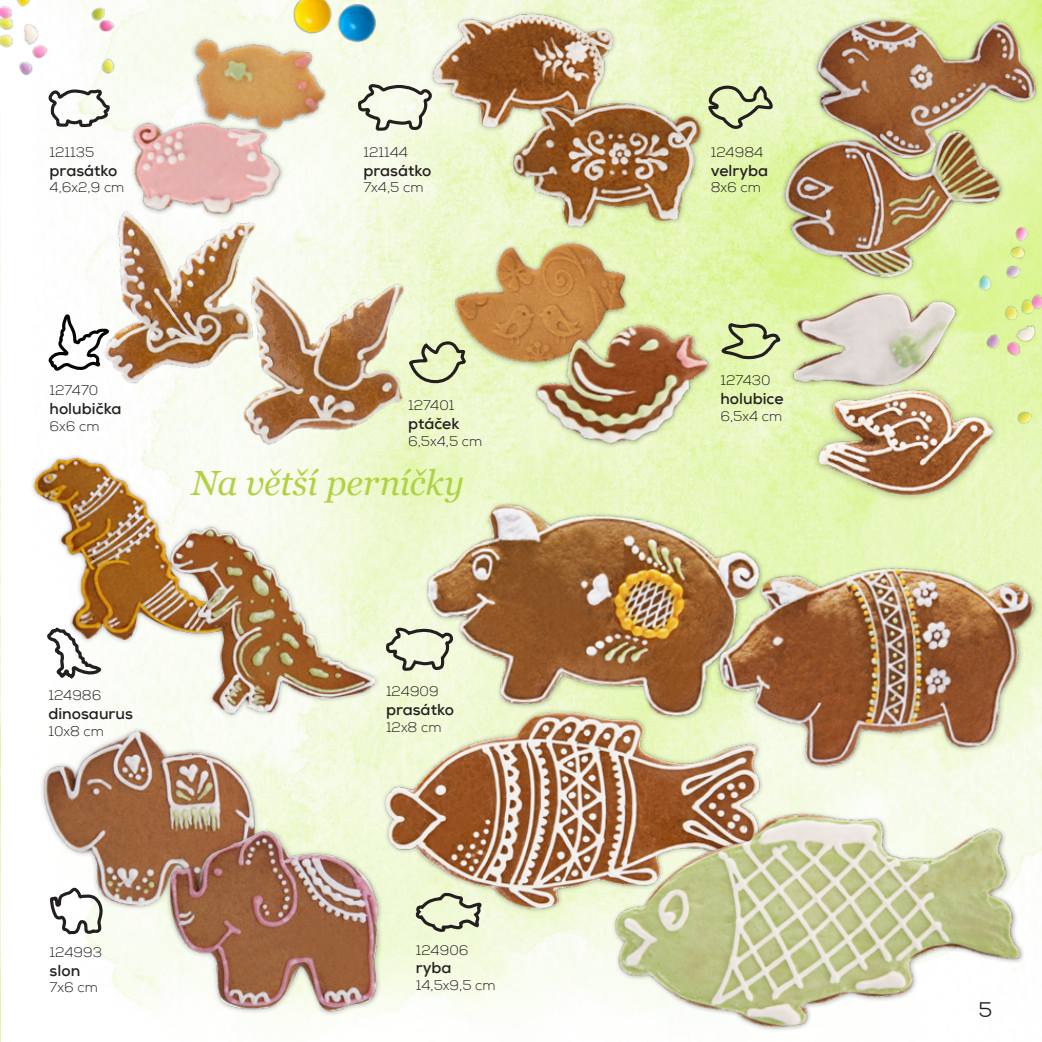
<style>
.page{position:relative;width:1042px;height:1042px;background:#fff}
.page>*{position:absolute;margin:0;border:0;box-sizing:border-box;transform-origin:0 0}
.t1{font:italic 35px "Georgia";letter-spacing:-.005em;color:#b1d245}
.t2{font:21px "Nexa";color:#231f20}
.t3{font:700 15.75px "Nexa";color:#231f20}
.t4{font:300 14px "Nexa";color:#231f20}
</style>
<div class="page">
<img style="left:0;top:341px;width:1px;height:701px">
<img style="left:86px;top:0;width:956px;height:1030px">
<img style="left:43px;top:716px;width:218px;height:204px">
<img style="left:164px;top:820px;width:217px;height:202px">
<img style="left:430px;top:7px;width:183px;height:141px">
<img style="left:512px;top:95px;width:195px;height:149px">
<img style="left:767px;top:102px;width:158px;height:176px">
<div style="left:812px;top:15px;width:228px;height:147px;background:#231f20;opacity:.4"></div>
<img style="left:817px;top:0;width:225px;height:169px">
<img style="left:444px;top:208px;width:193px;height:176px">
<img style="left:32px;top:465px;width:134px;height:199px">
<img style="left:166px;top:556px;width:209px;height:180px">
<img style="left:391px;top:457px;width:377px;height:174px">
<img style="left:707px;top:511px;width:335px;height:191px">
<img style="left:0;top:0;width:172px;height:80px">
<img style="left:925px;top:154px;width:117px;height:327px">
<img style="left:276px;top:0;width:51px;height:15px">
<img style="left:327px;top:0;width:69px;height:47px">
<img style="left:0;top:215px;width:1px;height:118px">
<img style="left:144px;top:15px;width:194px;height:155px">
<img style="left:508px;top:279px;width:240px;height:202px">
<img style="left:767px;top:278px;width:217px;height:130px">
<img style="left:308px;top:631px;width:497px;height:332px">
<img style="left:527px;top:702px;width:515px;height:329px">
<img style="left:87px;top:86px;width:230px;height:107px">
<div style="left:811px;top:383px;width:189px;height:119px;background:#231f20;opacity:.4"></div>
<img style="left:797px;top:379px;width:199px;height:130px">
<svg style="left:48px;top:886px;width:56px;height:50px"></svg>
<svg style="left:48px;top:84px;width:64px;height:45px"></svg>
<svg style="left:356px;top:83px;width:79px;height:50px"></svg>
<svg style="left:705px;top:83px;width:71px;height:49px"></svg>
<svg style="left:412px;top:340px;width:57px;height:44px"></svg>
<svg style="left:717px;top:320px;width:65px;height:40px"></svg>
<svg style="left:44px;top:625px;width:59px;height:56px"></svg>
<svg style="left:384px;top:624px;width:69px;height:50px"></svg>
<svg style="left:412px;top:890px;width:72px;height:43px"></svg>
<img style="left:50px;top:193px;width:362px;height:363px">
<svg style="left:48px;top:315px;width:64px;height:60px"></svg>
<img style="left:0;top:776px;width:50px;height:113px">
<p class="t4" style="left:50px;top:144px;width:46px">121135</p>
<p class="t3" style="left:50px;top:160px;width:69px">prasátko</p>
<p class="t4" style="left:50px;top:179px;width:76px">4,6x2,9 cm</p>
<p class="t4" style="left:363px;top:144px;width:46px">121144</p>
<p class="t3" style="left:363px;top:160px;width:69px">prasátko</p>
<p class="t4" style="left:363px;top:179px;width:62px">7x4,5 cm</p>
<p class="t4" style="left:50px;top:382px;width:50px">127470</p>
<p class="t3" style="left:50px;top:399px;width:73px">holubička</p>
<p class="t4" style="left:50px;top:418px;width:51px">6x6 cm</p>
<p class="t4" style="left:408px;top:397px;width:48px">127401</p>
<p class="t3" style="left:408px;top:413px;width:53px">ptáček</p>
<p class="t4" style="left:408px;top:433px;width:76px">6,5x4,5 cm</p>
<h1 class="t1" style="left:191px;top:460px;width:274px">Na větší perníčky</h1>
<p class="t4" style="left:48px;top:687px;width:54px">124986</p>
<p class="t3" style="left:48px;top:703px;width:86px">dinosaurus</p>
<p class="t4" style="left:48px;top:722px;width:57px">10x8 cm</p>
<p class="t4" style="left:386px;top:683px;width:54px">124909</p>
<p class="t3" style="left:386px;top:699px;width:69px">prasátko</p>
<p class="t4" style="left:386px;top:718px;width:57px">12x8 cm</p>
<p class="t4" style="left:50px;top:943px;width:54px">124993</p>
<p class="t3" style="left:50px;top:960px;width:32px">slon</p>
<p class="t4" style="left:50px;top:979px;width:50px">7x6 cm</p>
<p class="t4" style="left:416px;top:941px;width:54px">124906</p>
<p class="t3" style="left:416px;top:958px;width:37px">ryba</p>
<p class="t4" style="left:416px;top:977px;width:81px">14,5x9,5 cm</p>
<p class="t4" style="left:711px;top:144px;width:54px">124984</p>
<p class="t3" style="left:711px;top:160px;width:59px">velryba</p>
<p class="t4" style="left:711px;top:179px;width:52px">8x6 cm</p>
<p class="t4" style="left:720px;top:372px;width:52px">127430</p>
<p class="t3" style="left:720px;top:389px;width:65px">holubice</p>
<p class="t4" style="left:720px;top:408px;width:63px">6,5x4 cm</p>
<h2 class="t2" style="left:978px;top:996px;width:15px">5</h2>
</div>
